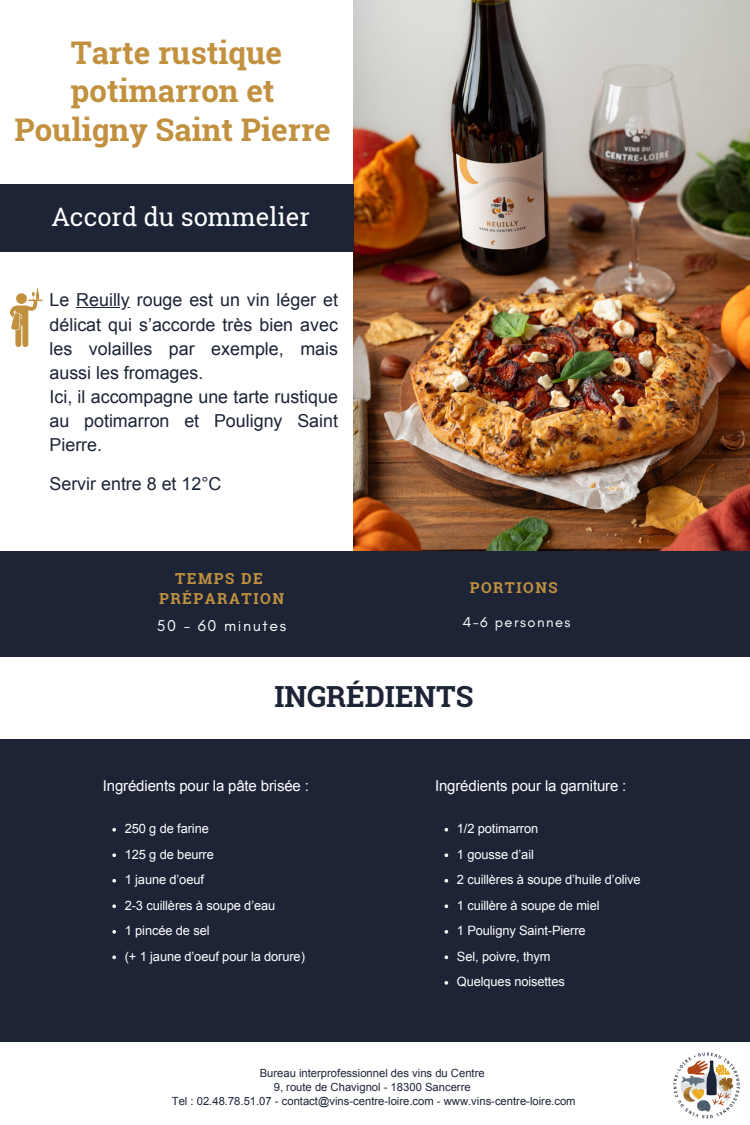
<style>
.page{position:relative;width:750px;height:1125px;background:#fff}
.page>*{position:absolute;margin:0;border:0;box-sizing:border-box;transform-origin:0 0}
.t1{font:700 31.25px/38.5px "Roboto Slab";color:#c29140;text-align:center}
.t2{font:700 29.12px "Roboto Slab";color:#1c2436}
.t3{font:25.38px "Roboto Slab";color:#fff}
.t4{font:17.88px/24.1px "Arial";color:#1c2436;text-align:justify}
.t5{font:16px "Glacial Indifference";letter-spacing:.1em;color:#fff}
.t6{font:700 15.25px "Roboto Slab";letter-spacing:.1em;color:#c29140}
.t7{font:15px "Arial";letter-spacing:-.01em;color:#fff}
.t8{font:700 15px "Roboto Slab";letter-spacing:.1em;color:#c29140}
.t9{font:14.75px "Glacial Indifference";letter-spacing:.1em;color:#fff}
.t10{font:12.88px "Arial";letter-spacing:-.01em;color:#fff}
.t11{font:11.25px "Arial";color:#1c2436}
</style>
<div class="page">
<img style="left:354px;top:0;width:396px;height:551px">
<div style="left:0;top:551px;width:750px;height:490px;background:#1c2436"></div>
<div style="left:0;top:657px;width:750px;height:82px;background:#fff"></div>
<svg style="left:10px;top:288px;width:33px;height:59px"></svg>
<svg style="left:112px;top:828px;width:4px;height:4px"></svg>
<svg style="left:112px;top:853px;width:4px;height:4px"></svg>
<svg style="left:112px;top:879px;width:4px;height:4px"></svg>
<svg style="left:112px;top:904px;width:4px;height:4px"></svg>
<svg style="left:112px;top:930px;width:4px;height:4px"></svg>
<svg style="left:112px;top:956px;width:4px;height:3px"></svg>
<div style="left:0;top:185px;width:354px;height:67px;background:#1c2436"></div>
<hr style="left:76px;top:307px;width:54px;height:1px;background:#1c2436">
<img style="left:673px;top:1052px;width:67px;height:67px">
<svg style="left:445px;top:828px;width:3px;height:4px"></svg>
<svg style="left:445px;top:853px;width:3px;height:4px"></svg>
<svg style="left:445px;top:879px;width:3px;height:4px"></svg>
<svg style="left:445px;top:904px;width:3px;height:4px"></svg>
<svg style="left:445px;top:930px;width:3px;height:4px"></svg>
<svg style="left:445px;top:981px;width:3px;height:4px"></svg>
<p class="t1" style="left:15px;top:32px;width:318px">Tarte rustique potimarron et<br>Pouligny Saint Pierre</p>
<p class="t3" style="left:51px;top:199px;width:260px">Accord du sommelier</p>
<p class="t4" style="left:50px;top:288px;width:290px">Le Reuilly rouge est un vin léger et délicat qui s’accorde très bien avec les volailles par exemple, mais aussi les fromages.</p>
<p class="t4" style="left:50px;top:385px;width:290px">Ici, il accompagne une tarte rustique au potimarron et Pouligny Saint Pierre.</p>
<p class="t4" style="left:50px;top:472px;width:173px">Servir entre 8 et 12°C</p>
<p class="t6" style="left:175px;top:568px;width:89px">TEMPS DE</p>
<p class="t6" style="left:159px;top:588px;width:127px">PRÉPARATION</p>
<p class="t5" style="left:157px;top:616px;width:131px">50 - 60 minutes</p>
<p class="t8" style="left:470px;top:577px;width:89px">PORTIONS</p>
<p class="t9" style="left:462px;top:613px;width:110px">4-6 personnes</p>
<p class="t2" style="left:274px;top:676px;width:200px">INGRÉDIENTS</p>
<p class="t7" style="left:103px;top:778px;width:208px">Ingrédients pour la pâte brisée :</p>
<p class="t10" style="left:125px;top:821px;width:86px">250 g de farine</p>
<p class="t10" style="left:125px;top:847px;width:91px">125 g de beurre</p>
<p class="t10" style="left:125px;top:872px;width:81px">1 jaune d’oeuf</p>
<p class="t10" style="left:125px;top:898px;width:152px">2-3 cuillères à soupe d’eau</p>
<p class="t10" style="left:125px;top:923px;width:86px">1 pincée de sel</p>
<p class="t10" style="left:125px;top:949px;width:182px">(+ 1 jaune d’oeuf pour la dorure)</p>
<p class="t7" style="left:435px;top:778px;width:193px">Ingrédients pour la garniture :</p>
<p class="t10" style="left:457px;top:821px;width:83px">1/2 potimarron</p>
<p class="t10" style="left:457px;top:847px;width:78px">1 gousse d’ail</p>
<p class="t10" style="left:457px;top:872px;width:185px">2 cuillères à soupe d’huile d’olive</p>
<p class="t10" style="left:457px;top:898px;width:144px">1 cuillère à soupe de miel</p>
<p class="t10" style="left:457px;top:923px;width:130px">1 Pouligny Saint-Pierre</p>
<p class="t10" style="left:457px;top:949px;width:95px">Sel, poivre, thym</p>
<p class="t10" style="left:457px;top:974px;width:109px">Quelques noisettes</p>
<p class="t11" style="left:260px;top:1066px;width:226px">Bureau interprofessionnel des vins du Centre</p>
<p class="t11" style="left:274px;top:1080px;width:198px">9, route de Chavignol - 18300 Sancerre</p>
<p class="t11" style="left:172px;top:1094px;width:405px">Tel : 02.48.78.51.07 - contact@vins-centre-loire.com - www.vins-centre-loire.com</p>
</div>
